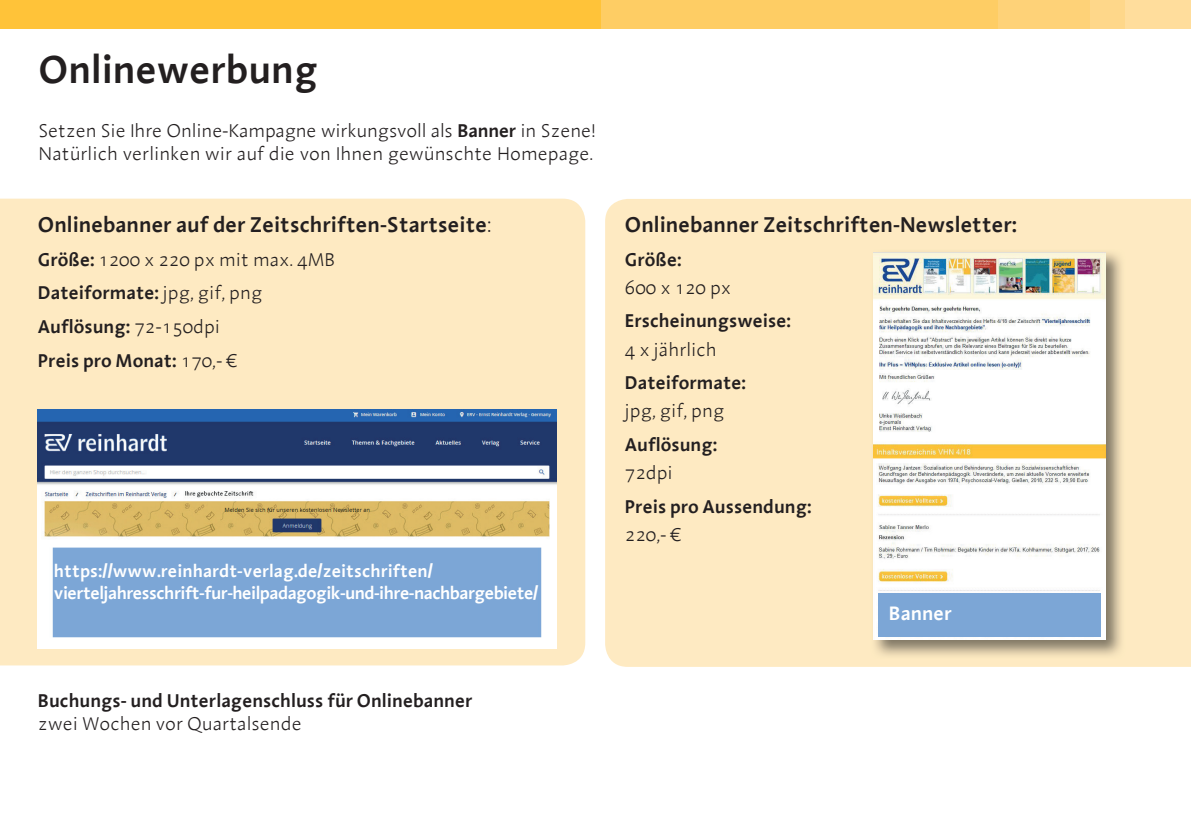
<style>
.page{position:relative;width:1191px;height:840px;background:#fff}
.page>*{position:absolute;margin:0;border:0;box-sizing:border-box;transform-origin:0 0}
.t1{font:600 40px "Aroma LT";color:#231f20}
.t2{font:600 22px "Aroma LT";color:#231f20}
.t3{font:600 20px "Aroma LT";color:#fff}
.t4{font:300 19px/33.6px "Aroma LT";color:#231f20}
.t5{font:600 19px "Aroma LT";color:#231f20}
.t6{font:600 18px/21.6px "Aroma LT";letter-spacing:-.03em;color:#fff}
.s1{font-weight:600}
.s2{font-weight:300}
</style>
<div class="page">
<div style="left:0;top:198px;width:585px;height:467px;background:#feeac2"></div>
<div style="left:605px;top:199px;width:586px;height:467px;background:#feeac2"></div>
<img style="left:870px;top:249px;width:255px;height:409px">
<img style="left:874px;top:252px;width:231px;height:387px">
<div style="left:0;top:0;width:601px;height:28px;background:#ffc339"></div>
<div style="left:601px;top:0;width:397px;height:28px;background:#fecd64"></div>
<div style="left:998px;top:0;width:100px;height:28px;background:#fed278"></div>
<div style="left:1090px;top:0;width:40px;height:28px;background:#fed78a"></div>
<div style="left:1125px;top:0;width:66px;height:28px;background:#ffdd9c"></div>
<img style="left:38px;top:409px;width:518px;height:239px">
<div style="left:878px;top:592px;width:222px;height:44px;background:#7ca6d6"></div>
<h1 class="t1" style="left:39px;top:43px;width:281px">Onlinewerbung</h1>
<p class="t4" style="left:39px;top:119px;width:559px;line-height:22.8px">Setzen Sie Ihre Online-Kampagne wirkungsvoll als <span class="s1">Banner</span> in Szene!<br>Natürlich verlinken wir auf die von Ihnen gewünschte Homepage.</p>
<p class="t2" style="left:38px;top:210px;width:455px">Onlinebanner auf der Zeitschriften-Startseite<span class="s2">:</span></p>
<p class="t4" style="left:38px;top:242px;width:299px"><span class="s1">Größe:</span> 1200 x 220 px mit max. 4MB<br><span class="s1">Dateiformate:</span> jpg, gif, png<br><span class="s1">Auflösung:</span> 72-150dpi<br><span class="s1">Preis pro Monat:</span> 170,- €</p>
<p class="t6" style="left:54px;top:559px;width:486px">https://www.reinhardt-verlag.de/zeitschriften/ vierteljahresschrift-fur-heilpadagogik-und-ihre-nachbargebiete/</p>
<p class="t2" style="left:625px;top:210px;width:394px">Onlinebanner Zeitschriften-Newsletter:</p>
<p class="t5" style="left:625px;top:247px;width:58px">Größe:</p>
<p class="t4" style="left:625px;top:270px;width:108px">600 x 120 px</p>
<p class="t5" style="left:625px;top:308px;width:168px">Erscheinungsweise:</p>
<p class="t4" style="left:625px;top:332px;width:93px">4 x jährlich</p>
<p class="t5" style="left:625px;top:370px;width:123px">Dateiformate:</p>
<p class="t4" style="left:625px;top:393px;width:101px">jpg, gif, png</p>
<p class="t5" style="left:625px;top:432px;width:94px">Auflösung:</p>
<p class="t4" style="left:625px;top:455px;width:49px">72dpi</p>
<p class="t5" style="left:625px;top:493px;width:188px">Preis pro Aussendung:</p>
<p class="t4" style="left:625px;top:517px;width:58px">220,- €</p>
<p class="t3" style="left:889px;top:599px;width:64px">Banner</p>
<p class="t5" style="left:38px;top:688px;width:436px">Buchungs- und Unterlagenschluss für Onlinebanner</p>
<p class="t4" style="left:38px;top:706px;width:265px">zwei Wochen vor Quartalsende</p>
</div>
